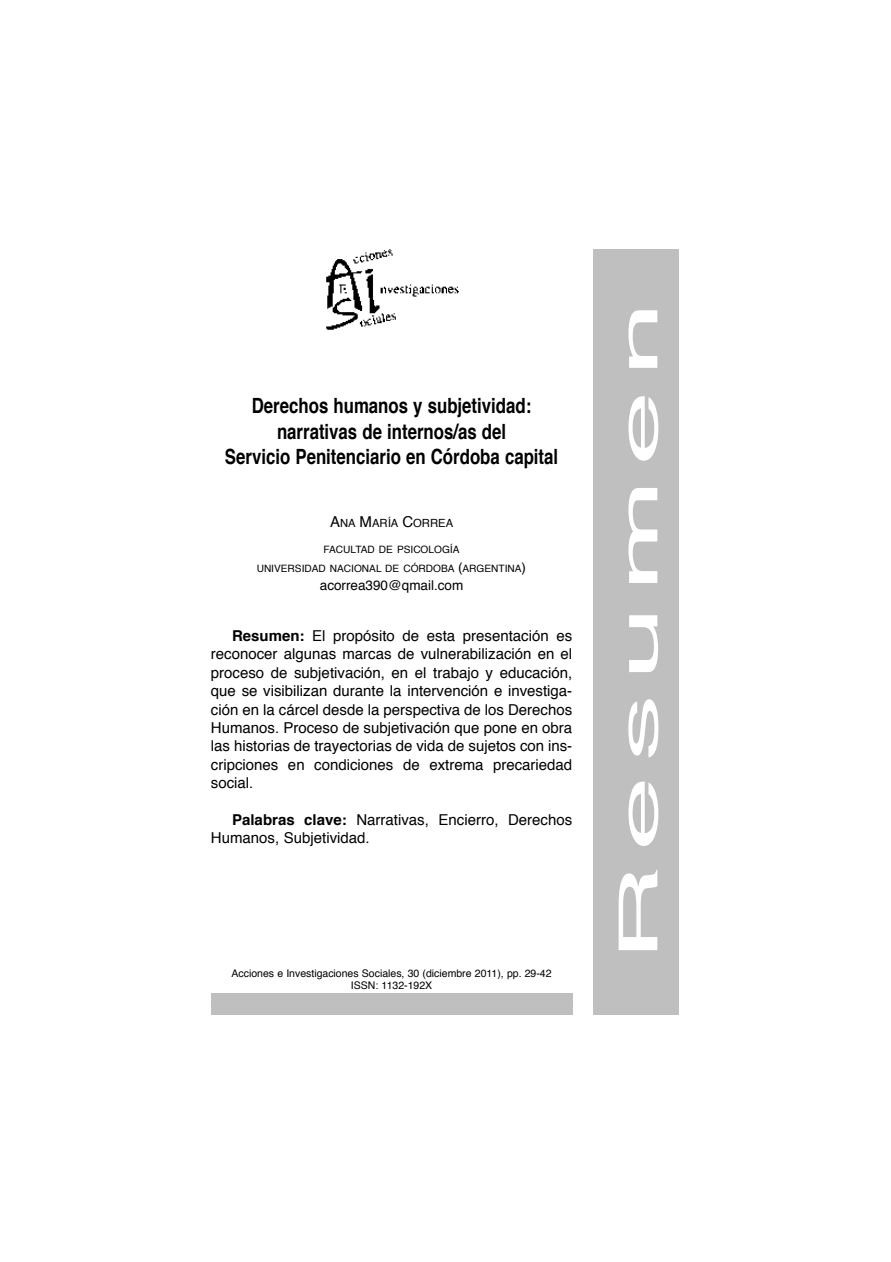
<style>
.page{position:relative;width:891px;height:1262px;background:#fff}
.page>*{position:absolute;margin:0;border:0;box-sizing:border-box;transform-origin:0 0}
.t1{font:54px "Helvetica";letter-spacing:.1em;color:#fff;scale:2.5 1}
.t2{font:700 21px/25.5px "Helvetica";color:#000;text-align:center;scale:.8 1}
.t3{font:15px/18.3px "Helvetica";color:#000;text-align:justify}
.t4{font:13.5px "Helvetica";color:#000}
.t5{font:11.25px "Helvetica";color:#000}
.t6{font:10.5px/12.6px "Helvetica";color:#000;text-align:center}
.t7{font:10.2px/18.3px "Helvetica";color:#000;text-align:center}
.s1{font-size:15px}
.s2{font-size:13.5px}
.s3{font-weight:700}
</style>
<div class="page">
<div style="left:594px;top:249px;width:85px;height:765px;background:#bfbfbf"></div>
<div style="left:211px;top:993px;width:361px;height:21px;background:#bfbfbf"></div>
<img style="left:326px;top:249px;width:133px;height:81px">
<h2 class="t2" style="left:225px;top:395px;width:418px">Derechos humanos y subjetividad: narrativas de internos/as del<br>Servicio Penitenciario en Córdoba capital</h2>
<p class="t5" style="left:330px;top:518px;width:125px"><span class="s1">A</span>NA <span class="s1">M</span>ARÍA <span class="s1">C</span>ORREA</p>
<p class="t7" style="left:257px;top:541px;width:271px">FACULTAD DE PSICOLOGÍA<br>UNIVERSIDAD NACIONAL DE CÓRDOBA <span class="s2">(</span>ARGENTINA<span class="s2">)</span></p>
<p class="t4" style="left:320px;top:580px;width:145px">acorrea390@qmail.com</p>
<p class="t3" style="left:211px;top:628px;width:363px;text-indent:21px"><span class="s3">Resumen:</span> El propósito de esta presentación es reconocer algunas marcas de vulnerabilización en el proceso de subjetivación, en el trabajo y educación, que se visibilizan durante la intervención e investiga&shy;ción en la cárcel desde la perspectiva de los Derechos Humanos. Proceso de subjetivación que pone en obra las historias de trayectorias de vida de sujetos con ins&shy;cripciones en condiciones de extrema precariedad social.</p>
<p class="t3" style="left:211px;top:811px;width:363px;text-indent:21px"><span class="s3">Palabras clave:</span> Narrativas, Encierro, Derechos<br>Humanos, Subjetividad.</p>
<p class="t6" style="left:232px;top:967px;width:322px">Acciones e Investigaciones Sociales, 30 (diciembre 2011), pp. 29-42<br>ISSN: 1132-192X</p>
<h1 class="t1" style="left:616px;top:962px;width:266px;rotate:-90deg">Resumen</h1>
</div>
